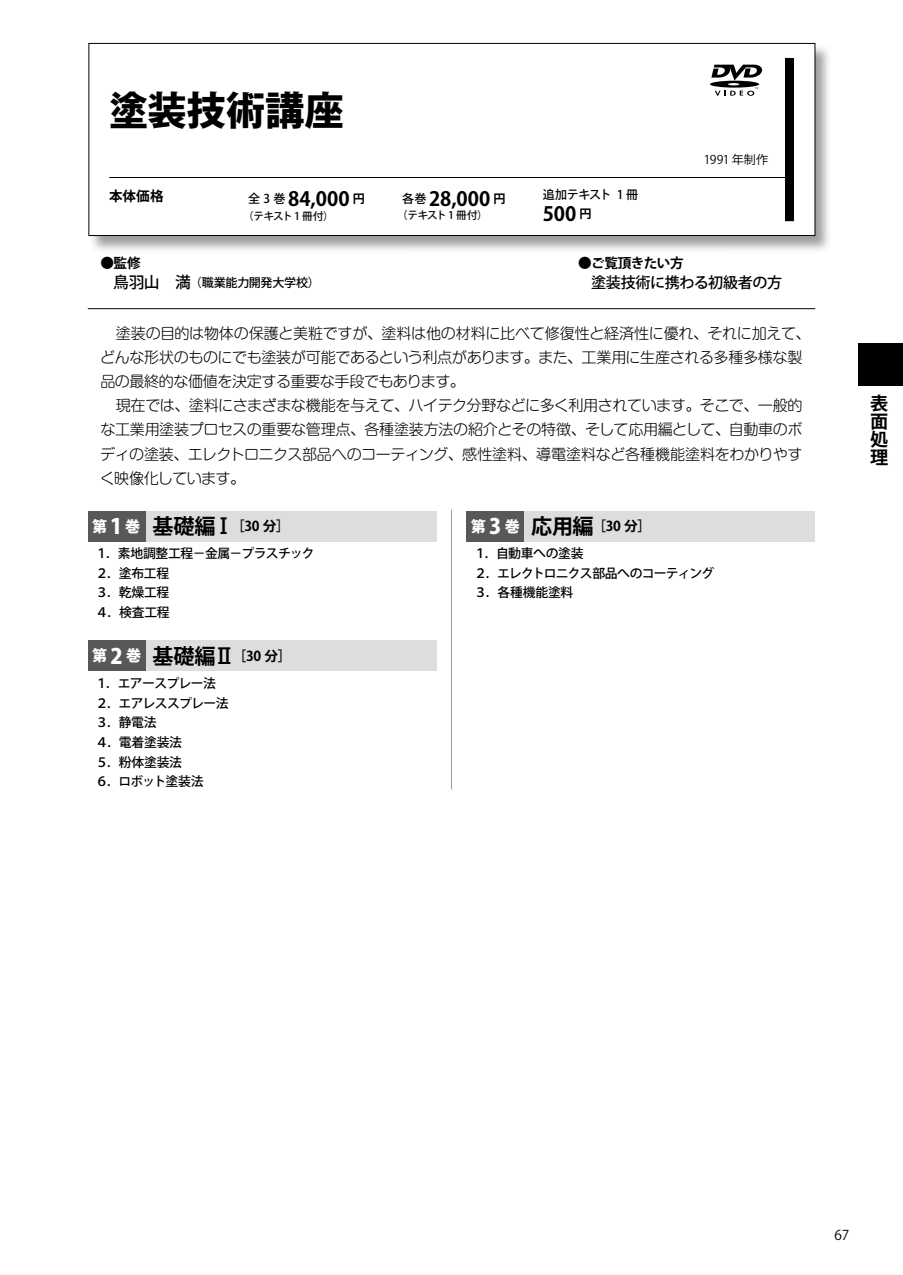
<style>
.page{position:relative;width:903px;height:1275px;background:#fff}
.page>*{position:absolute;margin:0;border:0;box-sizing:border-box;transform-origin:0 0}
.t1{font:800 39.2px "Koz Go Pr 6 N";color:#000}
.t2{font:700 19.6px "Koz Go Pr 6 N";letter-spacing:.01em;color:#000}
.t3{font:700 18.03px/18px "Koz Go Pr 6 N";color:#000;text-align:justify}
.t4{font:300 15.05px/24.2px "Shin M Go Pro";letter-spacing:-.025em;color:#000}
.t5{font:500 15.05px "Koz Go Pr 6 N";letter-spacing:-.025em;color:#000}
.t6{font:700 13.65px "Koz Go Pr 6 N";letter-spacing:-.02em;color:#000}
.t7{font:13.65px "Koz Go Pr 6 N";color:#000}
.t8{font:500 12.78px/19.6px "Koz Go Pr 6 N";letter-spacing:-.03em;color:#000}
.t9{font:500 12.08px "Koz Go Pr 6 N";letter-spacing:-.025em;color:#000}
.t10{font:12.08px "Koz Go Pr 6 N";letter-spacing:-.005em;color:#000}
.t11{font:500 10.5px "Koz Go Pr 6 N";letter-spacing:-.075em;color:#000}
.s1{font-weight:500;font-size:12.08px}
.s2{font-size:12.08px}
.s3{font-size:15.92px}
.s4{font-weight:800;font-size:15.05px;color:#fff}
.s5{font-weight:800;font-size:21.18px;color:#fff}
.s6{font-size:21.18px}
.s7{font-family:"Shin Go Pro";font-weight:500;font-size:21.18px}
</style>
<div class="page">
<div style="left:858px;top:343px;width:45px;height:42px;background:#000"></div>
<div style="left:88px;top:511px;width:348px;height:31px;background:#dcdddd"></div>
<div style="left:88px;top:511px;width:58px;height:31px;background:#5a5757"></div>
<div style="left:467px;top:511px;width:348px;height:31px;background:#dcdddd"></div>
<div style="left:467px;top:511px;width:57px;height:31px;background:#5a5757"></div>
<div style="left:88px;top:641px;width:348px;height:30px;background:#dcdddd"></div>
<div style="left:88px;top:641px;width:58px;height:30px;background:#5a5757"></div>
<img style="left:90px;top:43px;width:739px;height:207px">
<div style="left:89px;top:43px;width:726px;height:193px;background:#fff"></div>
<div style="left:89px;top:43px;width:726px;height:193px;border:1px solid #000"></div>
<hr style="left:109px;top:177px;width:678px;height:1px;background:#000">
<hr style="left:88px;top:308px;width:727px;height:1px;background:#000">
<hr style="left:451px;top:510px;width:1px;height:279px;background:#9fa0a0">
<svg style="left:710px;top:65px;width:52px;height:31px"></svg>
<div style="left:785px;top:58px;width:8px;height:163px;background:#000"></div>
<div style="left:785px;top:58px;width:9px;height:163px;border:1px solid #000"></div>
<h1 class="t1" style="left:109px;top:89px;width:236px">塗装技術講座</h1>
<p class="t6" style="left:109px;top:188px;width:56px">本体価格</p>
<h2 class="t2" style="left:248px;top:188px;width:118px"><span class="s1">全 3 巻</span> 84,000 <span class="s2">円</span></h2>
<p class="t11" style="left:243px;top:210px;width:92px">（テキスト 1 冊付）</p>
<p class="t6" style="left:100px;top:256px;width:42px">●監修</p>
<p class="t9" style="left:113px;top:276px;width:208px"><span class="s3">鳥羽山　満</span>（職業能力開発大学校）</p>
<h2 class="t2" style="left:402px;top:188px;width:105px"><span class="s1">各巻</span> 28,000 <span class="s2">円</span></h2>
<p class="t11" style="left:397px;top:209px;width:92px">（テキスト 1 冊付）</p>
<p class="t10" style="left:704px;top:153px;width:66px">1991 年制作</p>
<p class="t9" style="left:543px;top:188px;width:97px">追加テキスト 1 冊</p>
<h2 class="t2" style="left:543px;top:203px;width:50px">500 <span class="s2">円</span></h2>
<p class="t6" style="left:578px;top:256px;width:107px">●ご覧頂きたい方</p>
<p class="t5" style="left:591px;top:274px;width:193px">塗装技術に携わる初級者の方</p>
<h2 class="t2" style="left:543px;top:203px;width:66px">1,200 <span class="s2">円</span></h2>
<p class="t4" style="left:100px;top:319px;width:712px">　塗装の目的は物体の保護と美粧ですが、塗料は他の材料に比べて修復性と経済性に優れ、それに加えて、どんな形状のものにでも塗装が可能であるという利点があります。また、工業用に生産される多種多様な製品の最終的な価値を決定する重要な手段でもあります。<br>　現在では、塗料にさまざまな機能を与えて、ハイテク分野などに多く利用されています。そこで、一般的な工業用塗装プロセスの重要な管理点、各種塗装方法の紹介とその特徴、そして応用編として、自動車のボディの塗装、エレクトロニクス部品へのコーティング、感性塗料、導電塗料など各種機能塗料をわかりやすく映像化しています。</p>
<p class="t6" style="left:92px;top:518px;width:199px"><span class="s4">第</span> <span class="s5">1</span> <span class="s4">巻</span> <span class="s6">基礎編</span><span class="s7">Ⅰ</span>［30 分］</p>
<p class="t8" style="left:95px;top:544px;width:221px">１．素地調整工程－金属－プラスチック<br>２．塗布工程<br>３．乾燥工程<br>４．検査工程</p>
<p class="t6" style="left:92px;top:648px;width:201px"><span class="s4">第</span> <span class="s5">2</span> <span class="s4">巻</span> <span class="s6">基礎編</span><span class="s7">Ⅱ</span>［30 分］</p>
<p class="t8" style="left:95px;top:674px;width:135px">１．エアースプレー法<br>２．エアレススプレー法<br>３．静電法<br>４．電着塗装法<br>５．粉体塗装法<br>６．ロボット塗装法</p>
<p class="t6" style="left:471px;top:518px;width:182px"><span class="s4">第</span> <span class="s5">3</span> <span class="s4">巻</span> <span class="s6">応用編</span>［30 分］</p>
<p class="t8" style="left:474px;top:544px;width:242px">１．自動車への塗装<br>２．エレクトロニクス部品へのコーティング<br>３．各種機能塗料</p>
<p class="t3" style="left:870px;top:395px;width:19px">表面処理</p>
<p class="t7" style="left:834px;top:1227px;width:16px">67</p>
</div>
